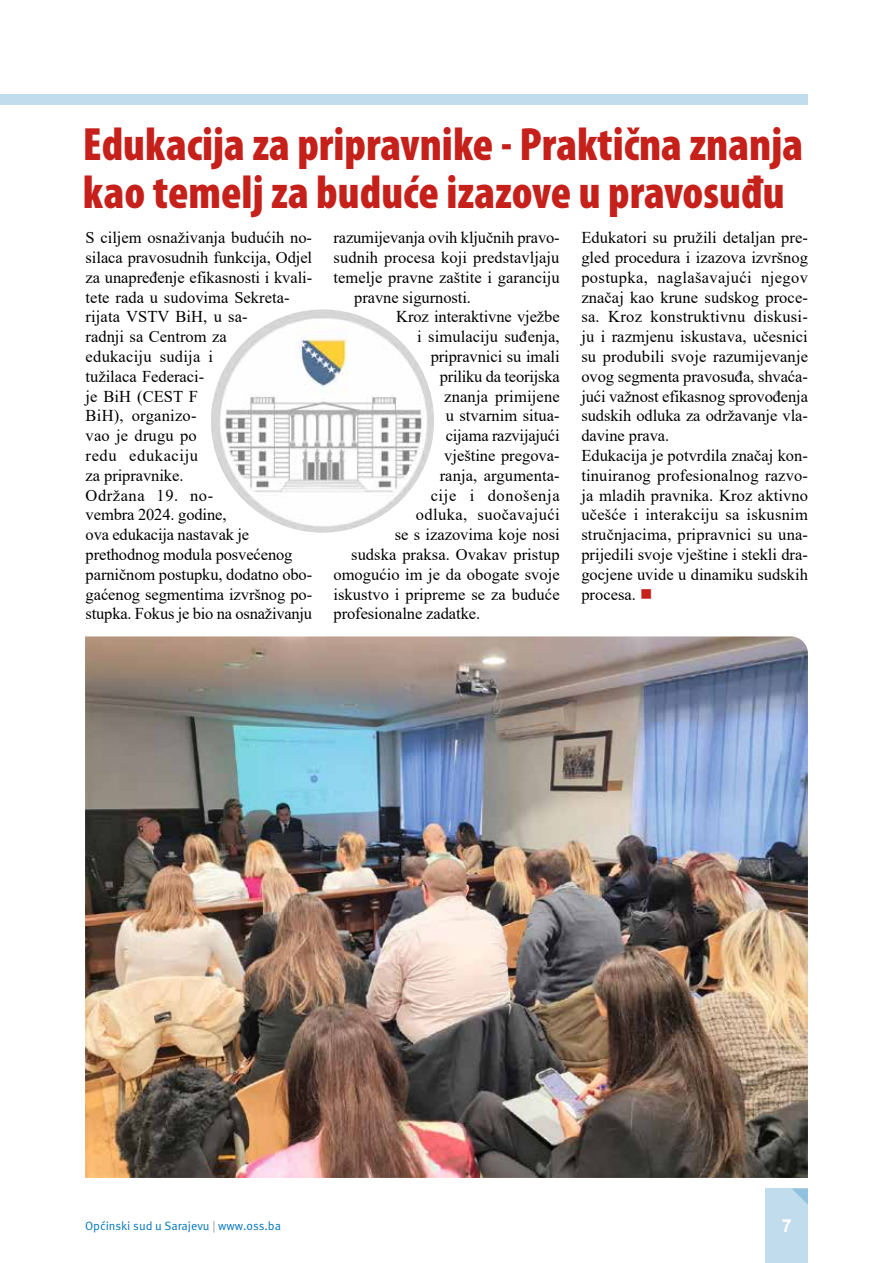
<style>
.page{position:relative;width:893px;height:1263px;background:#fff}
.page>*{position:absolute;margin:0;border:0;box-sizing:border-box;transform-origin:0 0}
.t1{font:900 condensed 46.95px/48.4px "Myriad Pro";color:#c6201b}
.t2{font:700 18px "Arial";color:#fff}
.t3{font:16.5px/19.8px "Times New Roman";color:#000}
.t4{font:16.5px "Times New Roman";letter-spacing:.025em;color:#000}
.t5{font:16.5px "Times New Roman";letter-spacing:.04em;color:#000}
.t6{font:12px "Meta Pro";color:#0074ba}
.s1{color:#c6201b}
.s2{color:#969898}
</style>
<div class="page">
<div style="left:0;top:94px;width:808px;height:11px;background:#c0dced"></div>
<div style="left:765px;top:1188px;width:43px;height:75px;background:#c0dced"></div>
<svg style="left:792px;top:1188px;width:16px;height:17px"></svg>
<img style="left:85px;top:636px;width:723px;height:542px">
<img style="left:211px;top:309px;width:223px;height:224px;border-radius:112px">
<h1 class="t1" style="left:83px;top:120px;width:722px">Edukacija za pripravnike - Praktična znanja kao temelj za buduće izazove u pravosuđu</h1>
<p class="t3" style="left:86px;top:227px;width:228px">S ciljem osnaživanja budućih no&shy;silaca pravosudnih funkcija, Odjel za unapređenje efikasnosti i kvali&shy;tete rada u sudovima Sekreta&shy;rijata VSTV BiH, u sa-<br>radnji sa Centrom za<br>edukaciju sudija i<br>tužilaca Federaci-<br>je BiH (CEST F<br>BiH), organizo-<br>vao je drugu po<br>redu edukaciju<br>za pripravnike.<br>Održana 19. no-<br>vembra 2024. godine,<br>ova edukacija nastavak je prethodnog modula posvećenog parničnom postupku, dodatno obo&shy;gaćenog segmentima izvršnog po&shy;stupka. Fokus je bio na osnaživanju</p>
<p class="t3" style="left:333px;top:227px;width:228px">razumijevanja ovih ključnih pravo-</p>
<p class="t3" style="left:581px;top:227px;width:228px">Edukatori su pružili detaljan pre&shy;gled procedura i izazova izvršnog postupka, naglašavajući njegov značaj kao krune sudskog proce&shy;sa. Kroz konstruktivnu diskusi&shy;ju i razmjenu iskustava, učesnici su produbili svoje razumijevanje ovog segmenta pravosuđa, shvaća&shy;jući važnost efikasnog sprovođenja sudskih odluka za održavanje vla&shy;davine prava.<br>Edukacija je potvrdila značaj kon&shy;tinuiranog profesionalnog razvo&shy;ja mladih pravnika. Kroz aktivno učešće i interakciju sa iskusnim stručnjacima, pripravnici su una&shy;prijedili svoje vještine i stekli dra&shy;gocjene uvide u dinamiku sudskih procesa. <span class="s1">■</span></p>
<p class="t3" style="left:333px;top:247px;width:228px">sudnih procesa koji predstavljaju</p>
<p class="t3" style="left:333px;top:267px;width:228px">temelje pravne zaštite i garanciju</p>
<p class="t3" style="left:354px;top:287px;width:118px">pravne sigurnosti.</p>
<p class="t3" style="left:396px;top:306px;width:165px">Kroz interaktivne vježbe</p>
<p class="t3" style="left:417px;top:326px;width:144px">i simulaciju suđenja,</p>
<p class="t3" style="left:431px;top:346px;width:131px">pripravnici su imali</p>
<p class="t3" style="left:440px;top:366px;width:122px">priliku da teorijska</p>
<p class="t3" style="left:444px;top:386px;width:117px">znanja primijene</p>
<p class="t3" style="left:446px;top:405px;width:115px">u stvarnim situa-</p>
<p class="t3" style="left:446px;top:425px;width:115px">cijama razvijajući</p>
<p class="t3" style="left:444px;top:445px;width:117px">vještine pregova-</p>
<p class="t3" style="left:440px;top:465px;width:122px">ranja, argumenta-</p>
<p class="t5" style="left:431px;top:483px;width:131px">cije i donošenja</p>
<p class="t4" style="left:416px;top:503px;width:145px">odluka, suočavajući</p>
<p class="t3" style="left:395px;top:524px;width:167px">se s izazovima koje nosi</p>
<p class="t3" style="left:351px;top:544px;width:210px">sudska praksa. Ovakav pristup</p>
<p class="t3" style="left:333px;top:564px;width:228px">omogućio im je da obogate svoje</p>
<p class="t3" style="left:333px;top:584px;width:228px">iskustvo i pripreme se za buduće</p>
<p class="t3" style="left:333px;top:603px;width:148px">profesionalne zadatke.</p>
<p class="t6" style="left:85px;top:1218px;width:197px">Općinski sud u Sarajevu <span class="s2">|</span> www.oss.ba</p>
<p class="t2" style="left:782px;top:1213px;width:12px">7</p>
</div>
